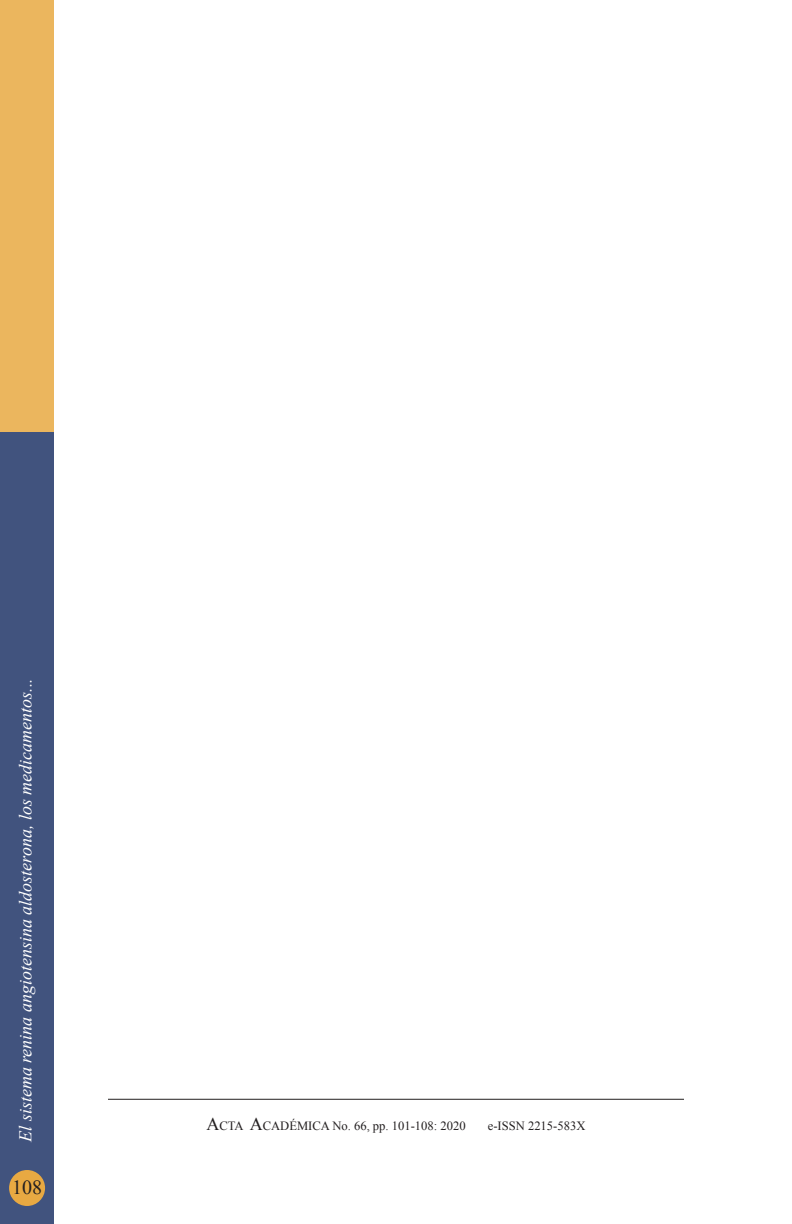
<style>
.page{position:relative;width:792px;height:1224px;background:#fff}
.page>*{position:absolute;margin:0;border:0;box-sizing:border-box;transform-origin:0 0}
.t1{font:20px "Times New Roman";color:#231f20}
.t2{font:italic 18px "Times New Roman";color:#fff}
.t3{font:12.6px "Times New Roman";color:#231f20}
.s1{font-size:18px}
</style>
<div class="page">
<hr style="left:108px;top:1099px;width:576px;height:1px;background:#231f20">
<div style="left:0;top:432px;width:54px;height:792px;background:#41537e"></div>
<div style="left:0;top:0;width:54px;height:432px;background:#ebb65e"></div>
<div style="left:9px;top:1170px;width:36px;height:36px;background:#e8a942;border-radius:50%"></div>
<p class="t2" style="left:13px;top:1142px;width:465px;rotate:-90deg">El sistema renina angiotensina aldosterona, los medicamentos...</p>
<p class="t1" style="left:12px;top:1174px;width:31px">108</p>
<p class="t3" style="left:207px;top:1118px;width:261px"><span class="s1">A</span>CTA <span class="s1">A</span>CADÉMICA No. 66, pp. 101-108: 2020</p>
<p class="t3" style="left:488px;top:1118px;width:99px">e-ISSN 2215-583X</p>
</div>
